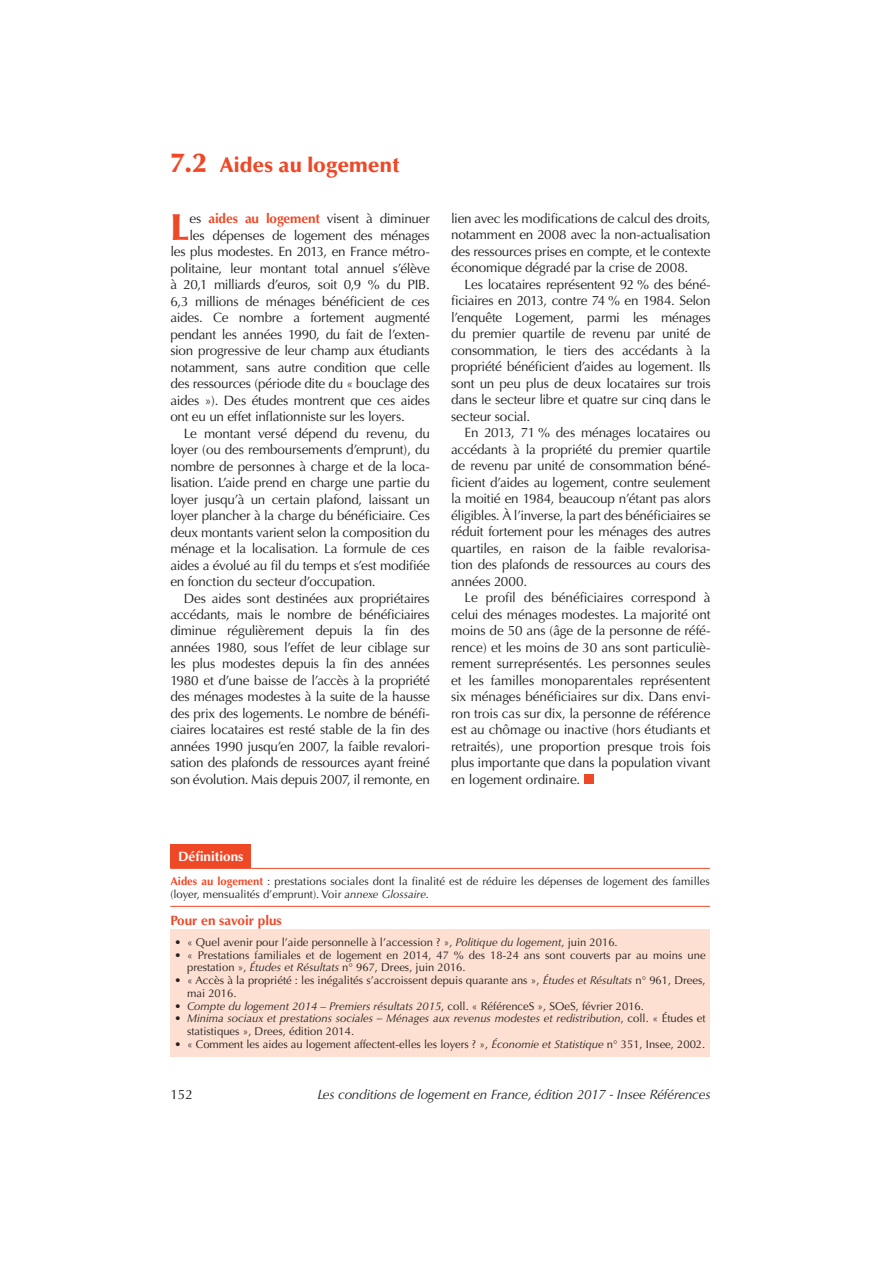
<style>
.page{position:relative;width:893px;height:1263px;background:#fff}
.page>*{position:absolute;margin:0;border:0;box-sizing:border-box;transform-origin:0 0}
.t1{font:900 37.35px "Optima";color:#ef4827}
.t2{font:900 21px "Optima";color:#ef4827}
.t3{font:13.5px/16.5px "Optima";letter-spacing:-.015em;color:#231f20;text-align:justify}
.t4{font:italic 13.5px "Optima";letter-spacing:-.015em;color:#231f20}
.t5{font:700 13.5px "Optima";color:#ef4827}
.t6{font:700 13.5px "Optima";color:#fff}
.t7{font:11.25px/12.8px "Optima";color:#231f20}
.t8{font:italic 11.25px/12.8px "Optima";color:#231f20}
.s1{font-size:27px}
.s2{font-weight:700;color:#ef4827}
.s3{font-style:italic}
.s4{font-style:normal}
</style>
<div class="page">
<div style="left:170px;top:845px;width:81px;height:23px;background:#ef4827"></div>
<div style="left:170px;top:929px;width:540px;height:127px;background:#fde0d1"></div>
<hr style="left:170px;top:868px;width:81px;height:1px;background:#ef4827">
<hr style="left:251px;top:868px;width:459px;height:1px;background:#ef4827">
<hr style="left:170px;top:906px;width:81px;height:1px;background:#ef4827">
<hr style="left:251px;top:906px;width:459px;height:1px;background:#ef4827">
<div style="left:584px;top:775px;width:9px;height:9px;background:#ef4827"></div>
<h2 class="t2" style="left:170px;top:153px;width:230px"><span class="s1">7.2</span> Aides au logement</h2>
<h1 class="t1" style="left:170px;top:205px;width:20px">L</h1>
<p class="t3" style="left:189px;top:210px;width:242px">es <span class="s2">aides au logement</span> visent à diminuer</p>
<p class="t3" style="left:189px;top:227px;width:242px">les dépenses de logement des ménages</p>
<p class="t3" style="left:170px;top:243px;width:261px">les plus modestes. En 2013, en France métro-</p>
<p class="t3" style="left:170px;top:260px;width:261px">politaine, leur montant total annuel s’élève</p>
<p class="t3" style="left:170px;top:276px;width:261px">à 20,1 milliards d’euros, soit 0,9 % du PIB.</p>
<p class="t3" style="left:170px;top:293px;width:261px">6,3 millions de ménages bénéficient de ces</p>
<p class="t3" style="left:170px;top:309px;width:261px">aides. Ce nombre a fortement augmenté</p>
<p class="t3" style="left:170px;top:326px;width:261px">pendant les années 1990, du fait de l’exten-</p>
<p class="t3" style="left:170px;top:342px;width:261px">sion progressive de leur champ aux étudiants</p>
<p class="t3" style="left:170px;top:359px;width:261px">notamment, sans autre condition que celle</p>
<p class="t3" style="left:170px;top:375px;width:261px">des ressources (période dite du « bouclage des</p>
<p class="t3" style="left:170px;top:392px;width:261px">aides »). Des études montrent que ces aides</p>
<p class="t3" style="left:170px;top:408px;width:236px">ont eu un effet inflationniste sur les loyers.</p>
<p class="t3" style="left:184px;top:425px;width:247px">Le montant versé dépend du revenu, du</p>
<p class="t3" style="left:170px;top:441px;width:261px">loyer (ou des remboursements d’emprunt), du</p>
<p class="t3" style="left:170px;top:458px;width:261px">nombre de personnes à charge et de la loca-</p>
<p class="t3" style="left:170px;top:474px;width:261px">lisation. L’aide prend en charge une partie du</p>
<p class="t3" style="left:170px;top:491px;width:261px">loyer jusqu’à un certain plafond, laissant un</p>
<p class="t3" style="left:170px;top:507px;width:261px">loyer plancher à la charge du bénéficiaire. Ces</p>
<p class="t3" style="left:170px;top:524px;width:261px">deux montants varient selon la composition du</p>
<p class="t3" style="left:170px;top:540px;width:261px">ménage et la localisation. La formule de ces</p>
<p class="t3" style="left:170px;top:557px;width:261px">aides a évolué au fil du temps et s’est modifiée</p>
<p class="t3" style="left:170px;top:573px;width:207px">en fonction du secteur d’occupation.</p>
<p class="t3" style="left:184px;top:590px;width:247px">Des aides sont destinées aux propriétaires</p>
<p class="t3" style="left:170px;top:606px;width:261px">accédants, mais le nombre de bénéficiaires</p>
<p class="t3" style="left:170px;top:623px;width:261px">diminue régulièrement depuis la fin des</p>
<p class="t3" style="left:170px;top:639px;width:261px">années 1980, sous l’effet de leur ciblage sur</p>
<p class="t3" style="left:170px;top:656px;width:261px">les plus modestes depuis la fin des années</p>
<p class="t3" style="left:170px;top:672px;width:261px">1980 et d’une baisse de l’accès à la propriété</p>
<p class="t3" style="left:170px;top:689px;width:261px">des ménages modestes à la suite de la hausse</p>
<p class="t3" style="left:170px;top:705px;width:261px">des prix des logements. Le nombre de bénéfi-</p>
<p class="t3" style="left:170px;top:722px;width:261px">ciaires locataires est resté stable de la fin des</p>
<p class="t3" style="left:170px;top:738px;width:261px">années 1990 jusqu’en 2007, la faible revalori-</p>
<p class="t3" style="left:170px;top:755px;width:261px">sation des plafonds de ressources ayant freiné</p>
<p class="t3" style="left:170px;top:771px;width:261px">son évolution. Mais depuis 2007, il remonte, en</p>
<p class="t3" style="left:451px;top:210px;width:261px">lien avec les modifications de calcul des droits, notamment en 2008 avec la non-actualisation des ressources prises en compte, et le contexte économique dégradé par la crise de 2008.</p>
<p class="t3" style="left:451px;top:276px;width:261px;text-indent:14px">Les locataires représentent 92 % des béné&shy;ficiaires en 2013, contre 74 % en 1984. Selon l’enquête Logement, parmi les ménages du premier quartile de revenu par unité de consommation, le tiers des accédants à la propriété bénéficient d’aides au logement. Ils sont un peu plus de deux locataires sur trois dans le secteur libre et quatre sur cinq dans le secteur social.</p>
<p class="t3" style="left:451px;top:425px;width:261px;text-indent:14px">En 2013, 71 % des ménages locataires ou accédants à la propriété du premier quartile de revenu par unité de consommation béné&shy;ficient d’aides au logement, contre seulement la moitié en 1984, beaucoup n’étant pas alors éligibles. À l’inverse, la part des bénéficiaires se réduit fortement pour les ménages des autres quartiles, en raison de la faible revalorisa&shy;tion des plafonds de ressources au cours des années 2000.</p>
<p class="t3" style="left:451px;top:590px;width:261px;text-indent:14px">Le profil des bénéficiaires correspond à celui des ménages modestes. La majorité ont moins de 50 ans (âge de la personne de réfé&shy;rence) et les moins de 30 ans sont particuliè&shy;rement surreprésentés. Les personnes seules et les familles monoparentales représentent six ménages bénéficiaires sur dix. Dans envi&shy;ron trois cas sur dix, la personne de référence est au chômage ou inactive (hors étudiants et retraités), une proportion presque trois fois plus importante que dans la population vivant en logement ordinaire.</p>
<p class="t6" style="left:178px;top:849px;width:67px">Définitions</p>
<p class="t7" style="left:170px;top:875px;width:541px"><span class="s2">Aides au logement</span> : prestations sociales dont la finalité est de réduire les dépenses de logement des familles (loyer, mensualités d’emprunt). Voir <span class="s3">annexe Glossaire</span>.</p>
<p class="t5" style="left:170px;top:912px;width:113px">Pour en savoir plus</p>
<p class="t7" style="left:175px;top:936px;width:444px">• « Quel avenir pour l’aide personnelle à l’accession ? », <span class="s3">Politique du logement</span>, juin 2016.</p>
<p class="t7" style="left:187px;top:949px;width:520px;text-indent:-12px">• « Prestations familiales et de logement en 2014, 47 % des 18-24 ans sont couverts par au moins une prestation », <span class="s3">Études et Résultats</span> n° 967, Drees, juin 2016.</p>
<p class="t7" style="left:187px;top:974px;width:520px;text-indent:-12px">• « Accès à la propriété : les inégalités s’accroissent depuis quarante ans », <span class="s3">Études et Résultats</span> n° 961, Drees, mai 2016.</p>
<p class="t8" style="left:175px;top:1000px;width:471px"><span class="s4">•</span> Compte du logement 2014 <span class="s4">–</span> Premiers résultats 2015<span class="s4">, coll. « RéférenceS », SOeS, février 2016.</span></p>
<p class="t8" style="left:187px;top:1012px;width:520px;text-indent:-12px"><span class="s4">•</span> Minima sociaux et prestations sociales – Ménages aux revenus modestes et redistribution<span class="s4">, coll. « Études et statistiques », Drees, édition 2014.</span></p>
<p class="t7" style="left:175px;top:1038px;width:532px">• « Comment les aides au logement affectent-elles les loyers ? », <span class="s3">Économie et Statistique</span> n° 351, Insee, 2002.</p>
<p class="t3" style="left:170px;top:1086px;width:24px">152</p>
<p class="t4" style="left:317px;top:1087px;width:394px">Les conditions de logement en France, édition 2017 - Insee Références</p>
</div>
